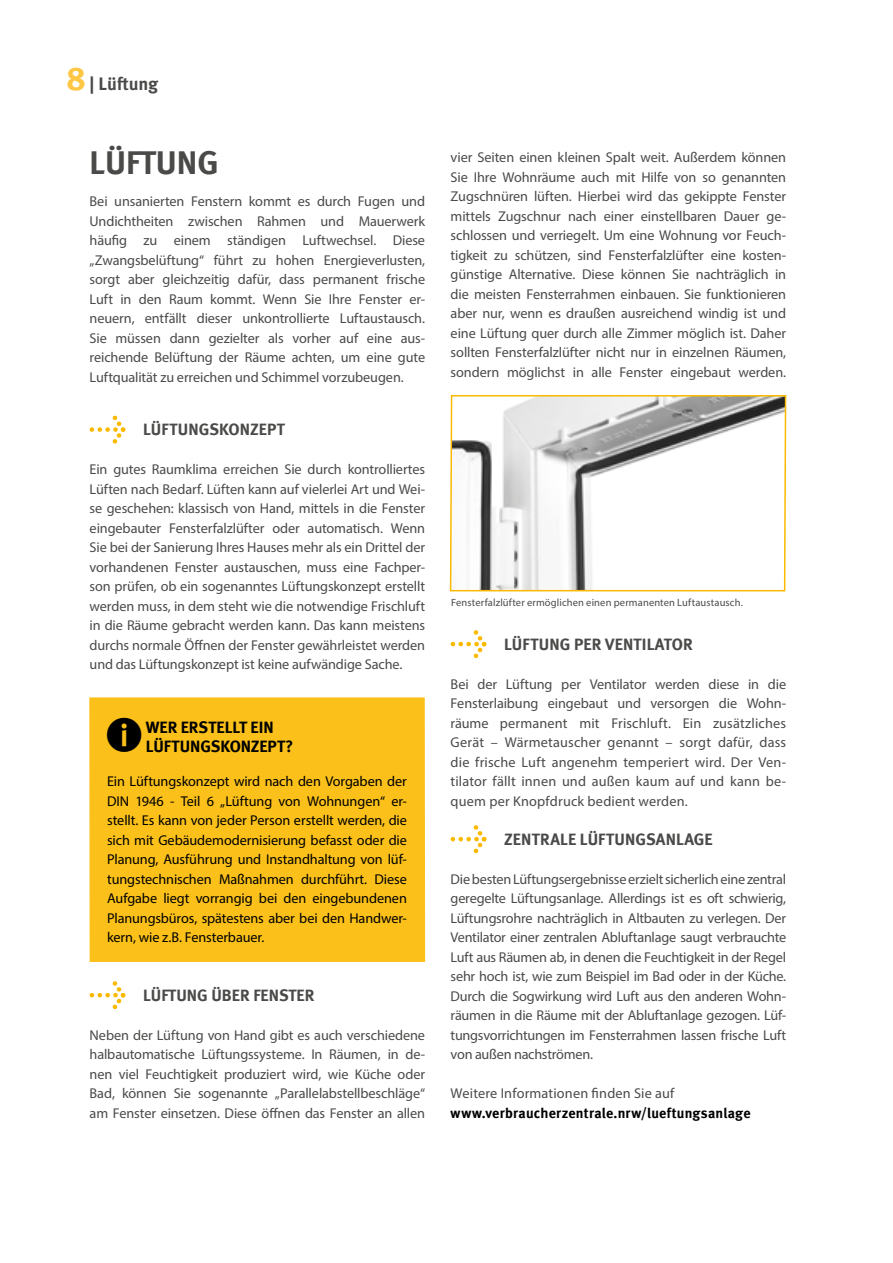
<style>
.page{position:relative;width:893px;height:1263px;background:#fff}
.page>*{position:absolute;margin:0;border:0;box-sizing:border-box;transform-origin:0 0}
.t1{font:700 33px "Meta";color:#4a4a49}
.t2{font:700 18px "Meta Pro";letter-spacing:-.005em;color:#4a4a49}
.t3{font:700 16.5px "Meta";letter-spacing:.005em;color:#4a4a49}
.t4{font:700 16.5px/19.5px "Meta";letter-spacing:-.005em;color:#000}
.t5{font:14.25px/19.5px "Myriad Pro";letter-spacing:-.005em;color:#4a4a49;text-align:justify}
.t6{font:14.25px/19.5px "Myriad Pro";letter-spacing:-.005em;color:#000;text-align:justify}
.t7{font:700 14.25px "Meta";letter-spacing:.015em;color:#000}
.t8{font:14.25px "Myriad Pro";letter-spacing:.015em;color:#4a4a49}
.t9{font:10.5px "Myriad Pro";letter-spacing:.015em;color:#4a4a49}
.s1{font-size:33px;color:#fdc744}
</style>
<div class="page">
<svg style="left:90px;top:415px;width:35px;height:29px"></svg>
<svg style="left:90px;top:981px;width:35px;height:28px"></svg>
<svg style="left:451px;top:630px;width:35px;height:28px"></svg>
<svg style="left:451px;top:825px;width:35px;height:28px"></svg>
<svg style="left:449px;top:395px;width:338px;height:197px"></svg>
<div style="left:89px;top:697px;width:336px;height:265px;background:#fbc11a"></div>
<p class="t2" style="left:66px;top:70px;width:94px"><span class="s1">8</span> | Lüftung</p>
<h1 class="t1" style="left:90px;top:143px;width:131px">LÜFTUNG</h1>
<p class="t5" style="left:90px;top:192px;width:337px">Bei unsanierten Fenstern kommt es durch Fugen und Undichtheiten zwischen Rahmen und Mauerwerk häufig zu einem ständigen Luftwechsel. Diese „Zwangsbelüftung“ führt zu hohen Energieverlusten, sorgt aber gleichzeitig dafür, dass permanent frische Luft in den Raum kommt. Wenn Sie Ihre Fenster er&shy;neuern, entfällt dieser unkontrollierte Luftaustausch.<br>Sie müssen dann gezielter als vorher auf eine aus&shy;reichende Belüftung der Räume achten, um eine gute Luftqualität zu erreichen und Schimmel vorzubeugen.</p>
<p class="t3" style="left:143px;top:420px;width:143px">LÜFTUNGSKONZEPT</p>
<p class="t5" style="left:90px;top:460px;width:337px">Ein gutes Raumklima erreichen Sie durch kontrolliertes Lüften nach Bedarf. Lüften kann auf vielerlei Art und Wei&shy;se geschehen: klassisch von Hand, mittels in die Fenster eingebauter Fensterfalzlüfter oder automatisch. Wenn Sie bei der Sanierung Ihres Hauses mehr als ein Drittel der vorhandenen Fenster austauschen, muss eine Fachper&shy;son prüfen, ob ein sogenanntes Lüftungskonzept erstellt werden muss, in dem steht wie die notwendige Frischluft in die Räume gebracht werden kann. Das kann meistens durchs normale Öffnen der Fenster gewährleistet werden und das Lüftungskonzept ist keine aufwändige Sache.</p>
<p class="t4" style="left:146px;top:717px;width:149px">WER ERSTELLT EIN<br>LÜFTUNGSKONZEPT?</p>
<p class="t6" style="left:107px;top:771px;width:301px">Ein Lüftungskonzept wird nach den Vorgaben der DIN 1946 - Teil 6 „Lüftung von Wohnungen“ er&shy;stellt. Es kann von jeder Person erstellt werden, die sich mit Gebäudemodernisierung befasst oder die Planung, Ausführung und Instandhaltung von lüf&shy;tungstechnischen Maßnahmen durchführt. Diese Aufgabe liegt vorrangig bei den eingebundenen Planungsbüros, spätestens aber bei den Handwer&shy;kern, wie z.B. Fensterbauer.</p>
<p class="t3" style="left:143px;top:985px;width:173px">LÜFTUNG ÜBER FENSTER</p>
<p class="t5" style="left:90px;top:1025px;width:337px">Neben der Lüftung von Hand gibt es auch verschiedene halbautomatische Lüftungssysteme. In Räumen, in de&shy;nen viel Feuchtigkeit produziert wird, wie Küche oder Bad, können Sie sogenannte „Parallelabstellbeschläge“ am Fenster einsetzen. Diese öffnen das Fenster an allen</p>
<p class="t5" style="left:451px;top:148px;width:337px">vier Seiten einen kleinen Spalt weit. Außerdem können Sie Ihre Wohnräume auch mit Hilfe von so genannten Zugschnüren lüften. Hierbei wird das gekippte Fenster mittels Zugschnur nach einer einstellbaren Dauer ge&shy;schlossen und verriegelt. Um eine Wohnung vor Feuch&shy;tigkeit zu schützen, sind Fensterfalzlüfter eine kosten&shy;günstige Alternative. Diese können Sie nachträglich in die meisten Fensterrahmen einbauen. Sie funktionieren aber nur, wenn es draußen ausreichend windig ist und eine Lüftung quer durch alle Zimmer möglich ist. Daher sollten Fensterfalzlüfter nicht nur in einzelnen Räumen, sondern möglichst in alle Fenster eingebaut werden.</p>
<p class="t9" style="left:451px;top:596px;width:293px">Fensterfalzlüfter ermöglichen einen permanenten Luftaustausch.</p>
<p class="t3" style="left:504px;top:634px;width:190px">LÜFTUNG PER VENTILATOR</p>
<p class="t5" style="left:451px;top:674px;width:337px">Bei der Lüftung per Ventilator werden diese in die Fensterlaibung eingebaut und versorgen die Wohn&shy;räume permanent mit Frischluft. Ein zusätzliches Gerät – Wärmetauscher genannt – sorgt dafür, dass die frische Luft angenehm temperiert wird. Der Ven&shy;tilator fällt innen und außen kaum auf und kann be&shy;quem per Knopfdruck bedient werden.</p>
<p class="t3" style="left:504px;top:829px;width:210px">ZENTRALE LÜFTUNGSANLAGE</p>
<p class="t5" style="left:451px;top:869px;width:337px">Die besten Lüftungsergebnisse erzielt sicherlich eine zentral geregelte Lüftungsanlage. Allerdings ist es oft schwierig, Lüftungsrohre nachträglich in Altbauten zu verlegen. Der Ventilator einer zentralen Abluftanlage saugt verbrauchte Luft aus Räumen ab, in denen die Feuchtigkeit in der Regel sehr hoch ist, wie zum Beispiel im Bad oder in der Küche.<br>Durch die Sogwirkung wird Luft aus den anderen Wohn&shy;räumen in die Räume mit der Abluftanlage gezogen. Lüf&shy;tungsvorrichtungen im Fensterrahmen lassen frische Luft von außen nachströmen.</p>
<p class="t8" style="left:451px;top:1085px;width:225px">Weitere Informationen finden Sie auf</p>
<p class="t7" style="left:451px;top:1104px;width:302px">www.verbraucherzentrale.nrw/lueftungsanlage</p>
</div>
